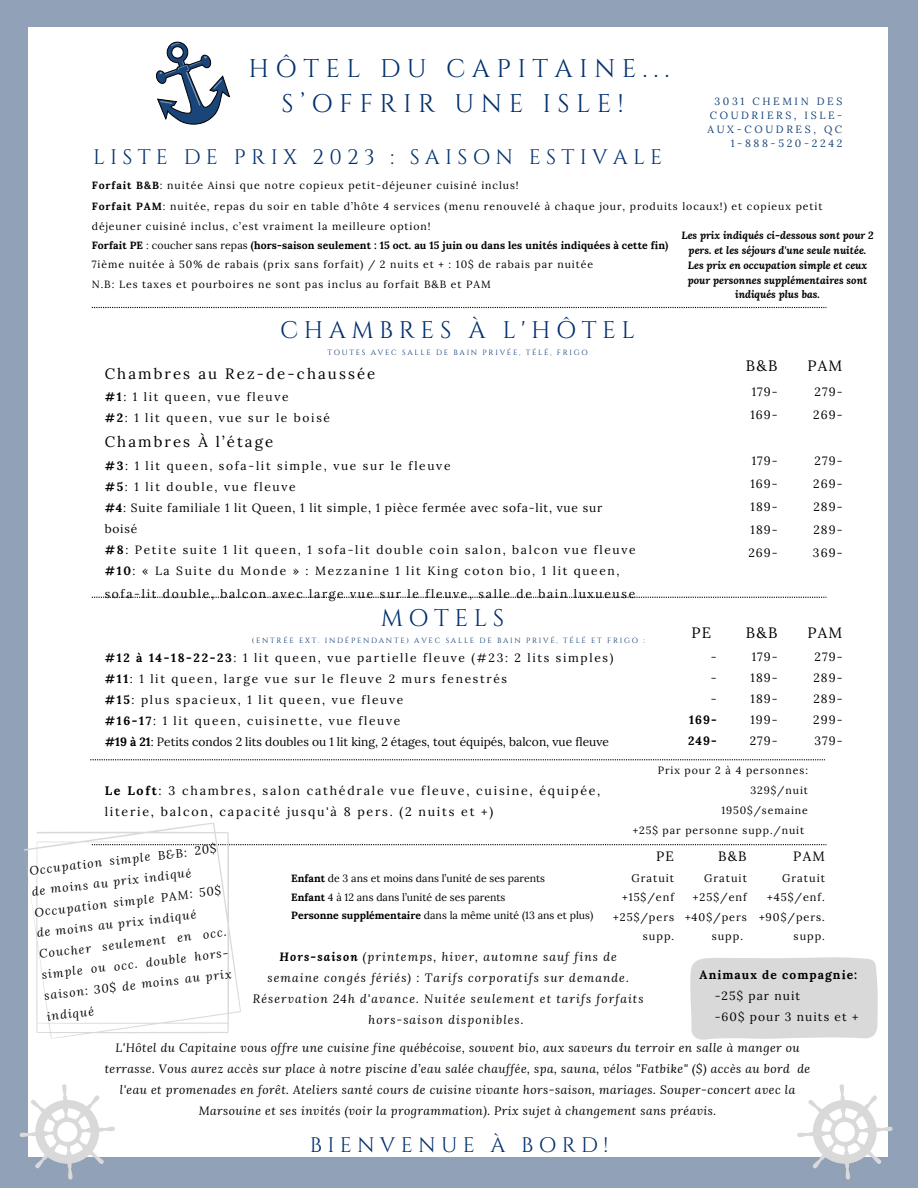
<style>
.page{position:relative;width:918px;height:1188px;background:#91a1b8}
.page>*{position:absolute;margin:0;border:0;box-sizing:border-box;transform-origin:0 0}
.t1{font:25.5px/34.8px "Cinzel";letter-spacing:.25em;color:#002f6c;text-align:center}
.t2{font:24px "Cinzel";letter-spacing:.23em;color:#002f6c}
.t3{font:21px "Cinzel";letter-spacing:.25em;color:#002f6c}
.t4{font:15px "Lora";letter-spacing:.14em;color:#000}
.t5{font:13.5px "Lora";color:#000}
.t6{font:12.45px/21.8px "Lora";letter-spacing:.14em;color:#000}
.t7{font:12px/21px "Lora";letter-spacing:.14em;color:#000}
.t8{font:italic 12px/21px "Lora";letter-spacing:.04em;color:#000}
.t9{font:italic 12px/21px "Lora";letter-spacing:.09em;color:#000;text-align:center}
.t10{font:12px/21px "Lora";letter-spacing:.09em;color:#000}
.t11{font:700 12px/21px "Lora";letter-spacing:.09em;color:#000}
.t12{font:10.95px/19.2px "Lora";letter-spacing:.09em;color:#000;text-align:right}
.t13{font:10.5px/19.8px "Lora";letter-spacing:.09em;color:#000}
.t14{font:italic 700 10.5px/14.9px "Lora";color:#000;text-align:center}
.t15{font:10.5px/18.5px "Lora";color:#000}
.t16{font:10.5px/14px "Lora";letter-spacing:.25em;color:#194579;text-align:right}
.t17{font:7.5px "Cinzel";letter-spacing:.23em;color:#002f6c}
.s1{font-weight:700}
</style>
<div class="page">
<div style="left:28px;top:27px;width:859px;height:1130px;background:#fff"></div>
<svg style="left:156px;top:41px;width:74px;height:84px"></svg>
<svg style="left:90px;top:759px;width:735px;height:1px"></svg>
<svg style="left:241px;top:844px;width:585px;height:1px"></svg>
<svg style="left:92px;top:597px;width:734px;height:1px"></svg>
<svg style="left:92px;top:307px;width:734px;height:1px"></svg>
<svg style="left:24px;top:822px;width:217px;height:217px"></svg>
<div style="left:690px;top:957px;width:188px;height:83px;background:#d9d9d9"></div>
<svg style="left:19px;top:1084px;width:96px;height:96px"></svg>
<svg style="left:797px;top:1064px;width:96px;height:116px"></svg>
<h1 class="t1" style="left:249px;top:52px;width:422px">HÔTEL DU CAPITAINE...<br>S’OFFRIR UNE ISLE!</h1>
<p class="t16" style="left:708px;top:94px;width:136px">3031 CHEMIN DES<br>COUDRIERS, ISLE-<br>AUX-COUDRES, QC<br>1-888-520-2242</p>
<p class="t13" style="left:92px;top:176px;width:732px"><span class="s1">Forfait B&amp;B</span>: nuitée Ainsi que notre copieux petit-déjeuner cuisiné inclus!<br><span class="s1">Forfait PAM</span>: nuitée, repas du soir en table d’hôte 4 services (menu renouvelé à chaque jour, produits locaux!) et copieux petit déjeuner cuisiné inclus, c’est vraiment la meilleure option!<br><span class="s1">Forfait PE</span> : coucher sans repas <span class="s1">(hors-saison seulement : 15 oct. au 15 juin ou dans les unités indiquées à cette fin)<br></span>7ième nuitée à 50% de rabais (prix sans forfait) / 2 nuits et + : 10$ de rabais par nuitée<br>N.B: Les taxes et pourboires ne sont pas inclus au forfait B&amp;B et PAM</p>
<h3 class="t3" style="left:93px;top:144px;width:571px">LISTE DE PRIX 2023 : SAISON ESTIVALE</h3>
<p class="t14" style="left:681px;top:228px;width:194px">Les prix indiqués ci-dessous sont pour 2 pers. et les séjours d'une seule nuitée.<br>Les prix en occupation simple et ceux pour personnes supplémentaires sont indiqués plus bas.</p>
<h2 class="t2" style="left:280px;top:314px;width:356px">CHAMBRES À L'HÔTEL</h2>
<p class="t17" style="left:328px;top:347px;width:262px">TOUTES AVEC SALLE DE BAIN PRIVÉE, TÉLÉ, FRIGO</p>
<p class="t4" style="left:105px;top:364px;width:272px">Chambres au Rez-de-chaussée</p>
<p class="t7" style="left:105px;top:387px;width:227px"><span class="s1">#1</span>: 1 lit queen, vue fleuve<br><span class="s1">#2</span>: 1 lit queen, vue sur le boisé</p>
<p class="t4" style="left:105px;top:432px;width:170px">Chambres À l’étage</p>
<p class="t7" style="left:105px;top:455px;width:533px;line-height:21.5px"><span class="s1">#3</span>: 1 lit queen, sofa-lit simple, vue sur le fleuve<br><span class="s1">#5</span>: 1 lit double, vue fleuve<br><span class="s1">#4</span>: Suite familiale 1 lit Queen, 1 lit simple, 1 pièce fermée avec sofa-lit, vue sur boisé<br><span class="s1">#8</span>: Petite suite 1 lit queen, 1 sofa-lit double coin salon, balcon vue fleuve <span class="s1">#10</span>: « La Suite du Monde » : Mezzanine 1 lit King coton bio, 1 lit queen, sofa-lit double, balcon avec large vue sur le fleuve, salle de bain luxueuse</p>
<h2 class="t2" style="left:381px;top:603px;width:125px">MOTELS</h2>
<p class="t17" style="left:252px;top:636px;width:394px">(ENTRÉE EXT. INDÉPENDANTE) AVEC SALLE DE BAIN PRIVÉ, TÉLÉ ET FRIGO :</p>
<p class="t7" style="left:105px;top:648px;width:510px"><span class="s1">#12 à 14-18-22-23</span>: 1 lit queen, vue partielle fleuve (#23: 2 lits simples) <span class="s1">#11</span>: 1 lit queen, large vue sur le fleuve 2 murs fenestrés<br><span class="s1">#15</span>: plus spacieux, 1 lit queen, vue fleuve<br><span class="s1">#16-17</span>: 1 lit queen, cuisinette, vue fleuve<br><span class="s1">#19 à 21</span>: Petits condos 2 lits doubles ou 1 lit king, 2 étages, tout équipés, balcon, vue fleuve</p>
<p class="t4" style="left:692px;top:623px;width:21px">PE</p>
<p class="t7" style="left:711px;top:647px;width:7px;text-align:justify">- - -</p>
<p class="t11" style="left:688px;top:710px;width:30px">169-<br>249-</p>
<p class="t4" style="left:746px;top:356px;width:33px">B&amp;B</p>
<p class="t7" style="left:750px;top:380px;width:29px;line-height:23px">179-<br>169-</p>
<p class="t7" style="left:748px;top:449px;width:31px;line-height:23px;text-align:justify">179- 169- 189- 189- 269-</p>
<p class="t4" style="left:746px;top:623px;width:33px">B&amp;B</p>
<p class="t7" style="left:750px;top:647px;width:30px;text-align:justify">179- 189- 189- 199- 279-</p>
<p class="t4" style="left:807px;top:356px;width:36px">PAM</p>
<p class="t7" style="left:813px;top:380px;width:31px;line-height:23px">279-<br>269-</p>
<p class="t7" style="left:813px;top:449px;width:31px;line-height:23px;text-align:justify">279- 269- 289- 289- 369-</p>
<p class="t4" style="left:807px;top:623px;width:36px">PAM</p>
<p class="t7" style="left:813px;top:647px;width:31px;text-align:justify">279- 289- 289- 299- 379-</p>
<p class="t6" style="left:105px;top:779px;width:497px"><span class="s1">Le Loft</span>: 3 chambres, salon cathédrale vue fleuve, cuisine, équipée, literie, balcon, capacité jusqu'à 8 pers. (2 nuits et +)</p>
<p class="t13" style="left:658px;top:760px;width:152px">Prix pour 2 à 4 personnes:</p>
<p class="t13" style="left:750px;top:780px;width:59px">329$/nuit</p>
<p class="t13" style="left:721px;top:800px;width:88px">1950$/semaine</p>
<p class="t13" style="left:633px;top:820px;width:173px">+25$ par personne supp./nuit</p>
<p class="t8" style="left:28px;top:860px;width:190px;rotate:-7deg">Occupation simple B&amp;B: 20$ de moins au prix indiqué<br>Occupation simple PAM: 50$ de moins au prix indiqué<br>Coucher seulement en occ. simple ou occ. double hors&shy;saison: 30$ de moins au prix indiqué</p>
<p class="t15" style="left:291px;top:869px;width:304px"><span class="s1">Enfant</span> de 3 ans et moins dans l’unité de ses parents<br><span class="s1">Enfant</span> 4 à 12 ans dans l’unité de ses parents<br><span class="s1">Personne supplémentaire</span> dans la même unité (13 ans et plus)</p>
<p class="t5" style="left:656px;top:848px;width:19px">PE</p>
<p class="t12" style="left:613px;top:869px;width:62px">Gratuit +15$/enf +25$/pers supp.</p>
<p class="t9" style="left:253px;top:946px;width:392px"><span class="s1">Hors-saison</span> (printemps, hiver, automne sauf fins de semaine congés fériés) : Tarifs corporatifs sur demande.<br>Réservation 24h d'avance. Nuitée seulement et tarifs forfaits hors-saison disponibles.</p>
<p class="t5" style="left:718px;top:848px;width:30px">B&amp;B</p>
<p class="t12" style="left:704px;top:869px;width:44px">Gratuit</p>
<p class="t12" style="left:693px;top:888px;width:56px">+25$/enf</p>
<p class="t12" style="left:685px;top:907px;width:63px">+40$/pers</p>
<p class="t12" style="left:712px;top:926px;width:33px">supp.</p>
<p class="t5" style="left:793px;top:848px;width:33px">PAM</p>
<p class="t12" style="left:759px;top:869px;width:67px">Gratuit +45$/enf. +90$/pers. supp.</p>
<p class="t11" style="left:700px;top:964px;width:159px">Animaux de compagnie:</p>
<p class="t10" style="left:715px;top:985px;width:145px">-25$ par nuit<br>-60$ pour 3 nuits et +</p>
<p class="t8" style="left:105px;top:1037px;width:707px;text-align:center">L'Hôtel du Capitaine vous offre une cuisine fine québécoise, souvent bio, aux saveurs du terroir en salle à manger ou terrasse. Vous aurez accès sur place à notre piscine d’eau salée chauffée, spa, sauna, vélos "Fatbike" ($) accès au bord de l'eau et promenades en forêt. Ateliers santé cours de cuisine vivante hors-saison, mariages. Souper-concert avec la Marsouine et ses invités (voir la programmation). Prix sujet à changement sans préavis.</p>
<h3 class="t3" style="left:310px;top:1131px;width:300px">BIENVENUE À BORD!</h3>
</div>
